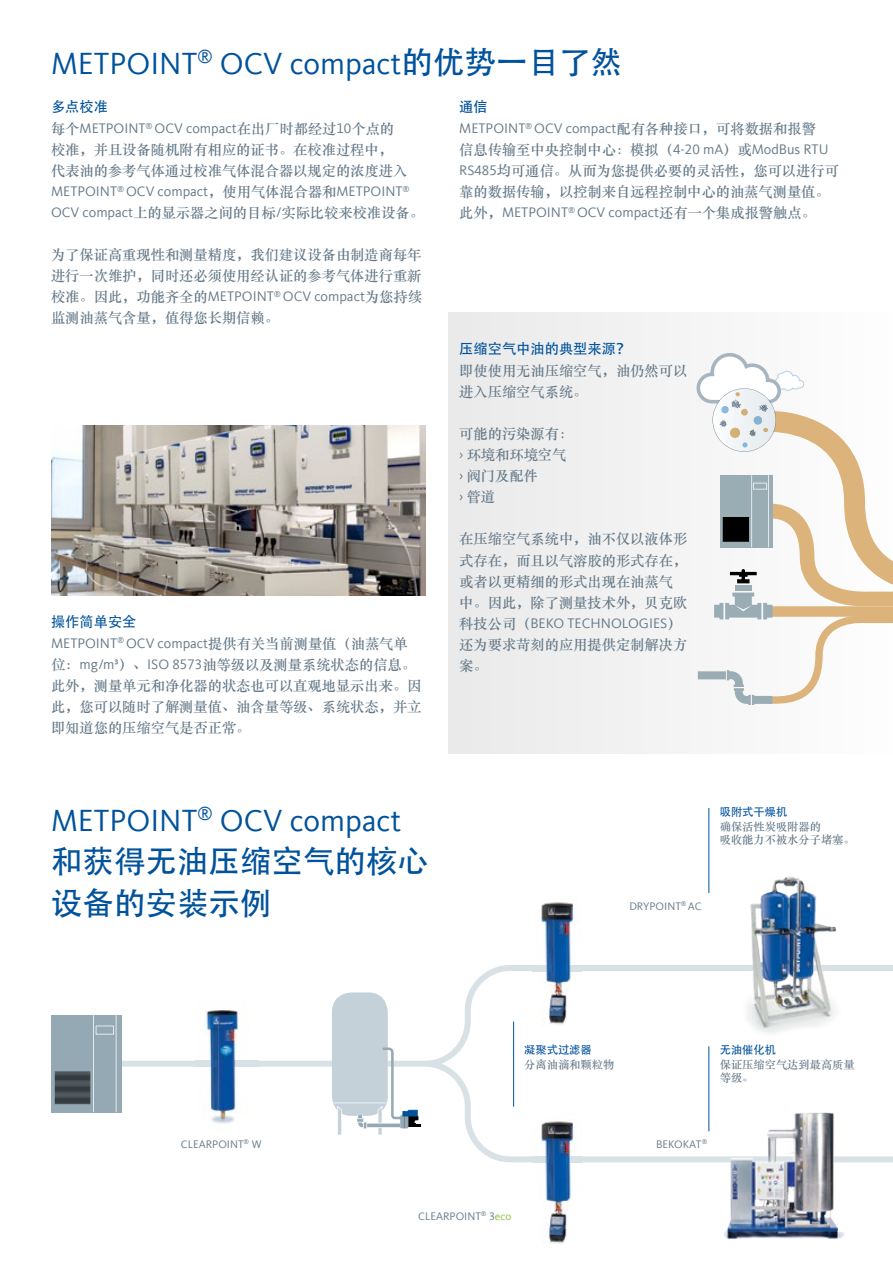
<style>
.page{position:relative;width:893px;height:1263px;background:#fff}
.page>*{position:absolute;margin:0;border:0;box-sizing:border-box;transform-origin:0 0}
.t1{font:31.5px "Kievit Offc Pro";color:#00529c}
.t2{font:31.5px/42px "Adobe Heiti Std";color:#00529c}
.t3{font:14.25px/21px "ST Zhongsong";color:#657988}
.t4{font:14.25px "Kievit Offc Pro";color:#657988}
.t5{font:14.25px "Adobe Heiti Std";color:#00529c}
.t6{font:11.25px "Kievit Offc Pro";color:#657988}
.t7{font:11.25px/13.5px "ST Zhongsong";color:#657988}
.t8{font:11.25px "Adobe Heiti Std";color:#00529c}
.s1{font-family:"Adobe Heiti Std"}
.s2{font-family:"ST Zhongsong"}
.s3{font-family:"Kievit Offc Pro"}
.s4{color:#8ebe3e}
</style>
<div class="page">
<svg style="left:51px;top:965px;width:842px;height:197px"></svg>
<div style="left:332px;top:992px;width:56px;height:124px;background:#c4d1d8;border-radius:20px"></div>
<hr style="left:333px;top:1102px;width:53px;height:1px;background:#fff">
<svg style="left:356px;top:1047px;width:64px;height:88px"></svg>
<svg style="left:337px;top:1106px;width:5px;height:29px"></svg>
<div style="left:51px;top:1015px;width:70px;height:97px;background:#95a9b4"></div>
<svg style="left:55px;top:1072px;width:35px;height:32px"></svg>
<svg style="left:96px;top:1025px;width:18px;height:9px"></svg>
<hr style="left:93px;top:1015px;width:1px;height:97px;background:#fff">
<hr style="left:116px;top:1015px;width:1px;height:97px;background:#fff">
<img style="left:195px;top:1000px;width:63px;height:143px">
<img style="left:195px;top:1061px;width:63px;height:6px">
<img style="left:533px;top:902px;width:49px;height:138px">
<img style="left:533px;top:965px;width:49px;height:6px">
<img style="left:532px;top:1110px;width:49px;height:134px">
<img style="left:532px;top:1156px;width:49px;height:6px">
<div style="left:449px;top:312px;width:444px;height:441px;background:#eaeaea"></div>
<svg style="left:696px;top:353px;width:197px;height:352px"></svg>
<img style="left:722px;top:1107px;width:125px;height:133px">
<hr style="left:709px;top:1046px;width:1px;height:85px;background:#00529c">
<hr style="left:709px;top:808px;width:1px;height:85px;background:#00529c">
<hr style="left:513px;top:1022px;width:1px;height:85px;background:#00529c">
<img style="left:716px;top:877px;width:136px;height:161px">
<img style="left:51px;top:425px;width:374px;height:170px">
<h1 class="t1" style="left:51px;top:44px;width:572px">METPOINT<sup>®</sup> OCV compact<span class="s1">的优势一目了然</span></h1>
<p class="t5" style="left:459px;top:99px;width:30px">通信</p>
<p class="t4" style="left:459px;top:120px;width:358px">METPOINT<sup>®</sup> OCV compact<span class="s2">配有各种接口，可将数据和报警</span></p>
<p class="t3" style="left:459px;top:139px;width:381px">信息传输至中央控制中心：模拟（<span class="s3">4-20 mA</span>）或<span class="s3">ModBus RTU<br>RS485</span>均可通信。从而为您提供必要的灵活性，您可以进行可靠的数据传输，以控制来自远程控制中心的油蒸气测量值。</p>
<p class="t4" style="left:459px;top:204px;width:358px"><span class="s2">此外，</span>METPOINT<sup>®</sup> OCV compact<span class="s2">还有一个集成报警触点。</span></p>
<p class="t5" style="left:51px;top:99px;width:58px">多点校准</p>
<p class="t4" style="left:51px;top:120px;width:345px"><span class="s2">每个</span>METPOINT<sup>®</sup> OCV compact<span class="s2">在出厂时都经过</span>10<span class="s2">个点的</span></p>
<p class="t3" style="left:51px;top:139px;width:358px">校准，并且设备随机附有相应的证书。在校准过程中，代表油的参考气体通过校准气体混合器以规定的浓度进入</p>
<p class="t4" style="left:51px;top:183px;width:360px">METPOINT<sup>®</sup> OCV compact<span class="s2">，使用气体混合器和</span>METPOINT<sup>®</sup></p>
<p class="t3" style="left:51px;top:202px;width:374px"><span class="s3">OCV compact</span>上的显示器之间的目标<span class="s3">/</span>实际比较来校准设备。</p>
<p class="t3" style="left:51px;top:244px;width:372px">为了保证高重现性和测量精度，我们建议设备由制造商每年进行一次维护，同时还必须使用经认证的参考气体进行重新</p>
<p class="t4" style="left:51px;top:288px;width:372px"><span class="s2">校准。因此，功能齐全的</span>METPOINT<sup>®</sup> OCV compact<span class="s2">为您持续</span></p>
<p class="t3" style="left:51px;top:307px;width:229px">监测油蒸气含量，值得您长期信赖。</p>
<p class="t5" style="left:51px;top:613px;width:87px">操作简单安全</p>
<p class="t4" style="left:51px;top:634px;width:358px">METPOINT<sup>®</sup> OCV compact<span class="s2">提供有关当前测量值（油蒸气单</span></p>
<p class="t3" style="left:51px;top:653px;width:372px">位：<span class="s3">mg/m³</span>）、<span class="s3">ISO 8573</span>油等级以及测量系统状态的信息。此外，测量单元和净化器的状态也可以直观地显示出来。因此，您可以随时了解测量值、油含量等级、系统状态，并立即知道您的压缩空气是否正常。</p>
<h1 class="t1" style="left:51px;top:801px;width:352px">METPOINT<sup>®</sup> OCV compact</h1>
<h1 class="t2" style="left:51px;top:841px;width:379px">和获得无油压缩空气的核心设备的安装示例</h1>
<p class="t5" style="left:459px;top:341px;width:172px">压缩空气中油的典型来源？</p>
<p class="t3" style="left:459px;top:360px;width:229px">即使使用无油压缩空气，油仍然可以进入压缩空气系统。</p>
<p class="t3" style="left:459px;top:423px;width:115px">可能的污染源有：<span class="s3">›</span> 环境和环境空气<span class="s3">›</span> 阀门及配件<br><span class="s3">›</span> 管道</p>
<p class="t3" style="left:459px;top:528px;width:229px">在压缩空气系统中，油不仅以液体形式存在，而且以气溶胶的形式存在，或者以更精细的形式出现在油蒸气中。因此，除了测量技术外，贝克欧</p>
<p class="t4" style="left:459px;top:614px;width:224px"><span class="s2">科技公司（</span>BEKO TECHNOLOGIES<span class="s2">）</span></p>
<p class="t3" style="left:459px;top:633px;width:229px">还为要求苛刻的应用提供定制解决方案。</p>
<p class="t8" style="left:720px;top:805px;width:69px">吸附式干燥机</p>
<p class="t7" style="left:720px;top:819px;width:136px">确保活性炭吸附器的<br>吸收能力不被水分子堵塞。</p>
<p class="t6" style="left:629px;top:899px;width:74px">DRYPOINT<sup>®</sup> AC</p>
<p class="t6" style="left:181px;top:1137px;width:82px">CLEARPOINT<sup>®</sup> W</p>
<p class="t8" style="left:524px;top:1043px;width:69px">凝聚式过滤器</p>
<p class="t7" style="left:524px;top:1057px;width:91px">分离油滴和颗粒物</p>
<p class="t6" style="left:418px;top:1209px;width:95px">CLEARPOINT<sup>®</sup> 3<span class="s4">eco</span></p>
<p class="t8" style="left:720px;top:1043px;width:58px">无油催化机</p>
<p class="t7" style="left:720px;top:1057px;width:136px">保证压缩空气达到最高质量等级。</p>
<p class="t6" style="left:656px;top:1137px;width:53px">BEKOKAT <sup>®</sup></p>
</div>
